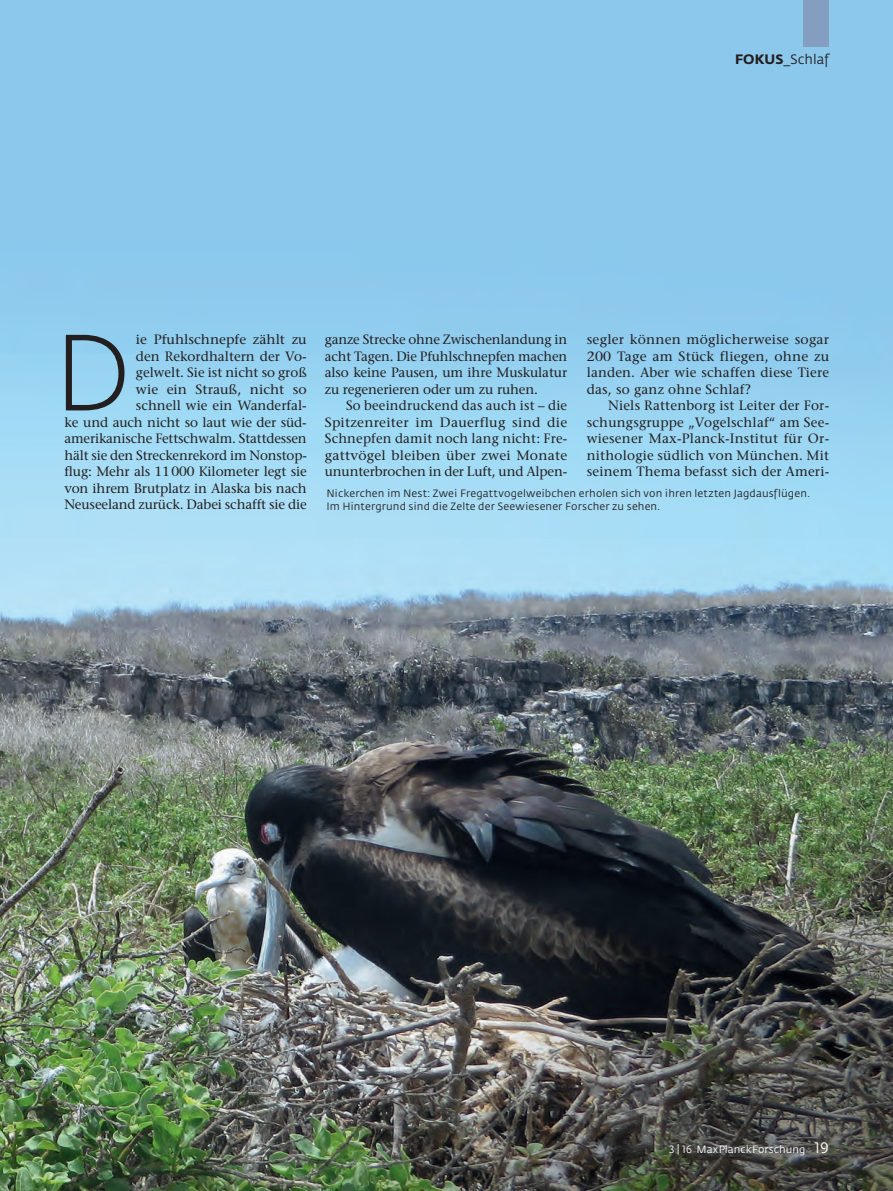
<style>
.page{position:relative;width:893px;height:1191px;background:#fff}
.page>*{position:absolute;margin:0;border:0;box-sizing:border-box;transform-origin:0 0}
.t1{font:300 106.8px "Fedra Sans";color:#231f20}
.t2{font:13.5px/16.5px "Stone Serif";color:#231f20;text-align:right}
.t3{font:13.5px "Fedra Sans";color:#231f20}
.t4{font:10.5px/13.5px "Fedra Sans";letter-spacing:.015em;color:#231f20}
.t5{font:10.5px "Fedra Sans";color:#fff}
.s1{font-weight:700}
.s2{font-family:"Fedra Sans Book SC"}
.s3{font-family:"Fedra Sans Book SC";font-size:15px}
</style>
<div class="page">
<img style="left:0;top:0;width:893px;height:1191px">
<div style="left:804px;top:0;width:25px;height:47px;background:#849ec1"></div>
<p class="t3" style="left:735px;top:52px;width:96px"><span class="s1">FOKUS</span>_Schlaf</p>
<p class="t2" style="left:64px;top:331px;width:244px">ie Pfuhlschnepfe zählt zu<br>den Rekordhaltern der Vo-<br>gelwelt. Sie ist nicht so groß<br>wie ein Strauß, nicht so<br>schnell wie ein Wanderfal-<br>ke und auch nicht so laut wie der süd&shy;amerikanische Fettschwalm. Stattdessen hält sie den Streckenrekord im Nonstop&shy;flug: Mehr als 11000 Kilometer legt sie von ihrem Brutplatz in Alaska bis nach Neuseeland zurück. Dabei schafft sie die</p>
<p class="t2" style="left:325px;top:331px;width:244px">ganze Strecke ohne Zwischenlandung in</p>
<p class="t2" style="left:587px;top:331px;width:244px">segler können möglicherweise sogar</p>
<p class="t2" style="left:587px;top:348px;width:244px">200 Tage am Stück fliegen, ohne zu</p>
<p class="t2" style="left:587px;top:364px;width:244px">landen. Aber wie schaffen diese Tiere</p>
<p class="t2" style="left:587px;top:381px;width:166px">das, so ganz ohne Schlaf?</p>
<p class="t2" style="left:608px;top:397px;width:223px">Niels Rattenborg ist Leiter der For-</p>
<p class="t2" style="left:587px;top:414px;width:244px">schungsgruppe „Vogelschlaf“ am See-</p>
<p class="t2" style="left:587px;top:430px;width:244px">wiesener Max-Planck-Institut für Or-</p>
<p class="t2" style="left:587px;top:447px;width:244px">nithologie südlich von München. Mit</p>
<p class="t2" style="left:587px;top:463px;width:244px">seinem Thema befasst sich der Ameri-</p>
<p class="t1" style="left:53px;top:317px;width:79px">D</p>
<p class="t2" style="left:325px;top:348px;width:244px">acht Tagen. Die Pfuhlschnepfen machen</p>
<p class="t2" style="left:325px;top:364px;width:244px">also keine Pausen, um ihre Muskulatur</p>
<p class="t2" style="left:325px;top:381px;width:215px">zu regenerieren oder um zu ruhen.</p>
<p class="t2" style="left:346px;top:397px;width:223px">So beeindruckend das auch ist – die</p>
<p class="t2" style="left:325px;top:414px;width:244px">Spitzenreiter im Dauerflug sind die</p>
<p class="t2" style="left:325px;top:430px;width:244px">Schnepfen damit noch lang nicht: Fre-</p>
<p class="t2" style="left:325px;top:447px;width:244px">gattvögel bleiben über zwei Monate</p>
<p class="t2" style="left:325px;top:463px;width:244px">ununterbrochen in der Luft, und Alpen-</p>
<p class="t4" style="left:326px;top:487px;width:485px">Nickerchen im Nest: Zwei Fregattvogelweibchen erholen sich von ihren letzten Jagdausflügen.<br>Im Hintergrund sind die Zelte der Seewiesener Forscher zu sehen.</p>
<p class="t5" style="left:669px;top:1144px;width:161px"><span class="s2">3 | 16</span> MaxPlanckForschung <span class="s3">19</span></p>
</div>
